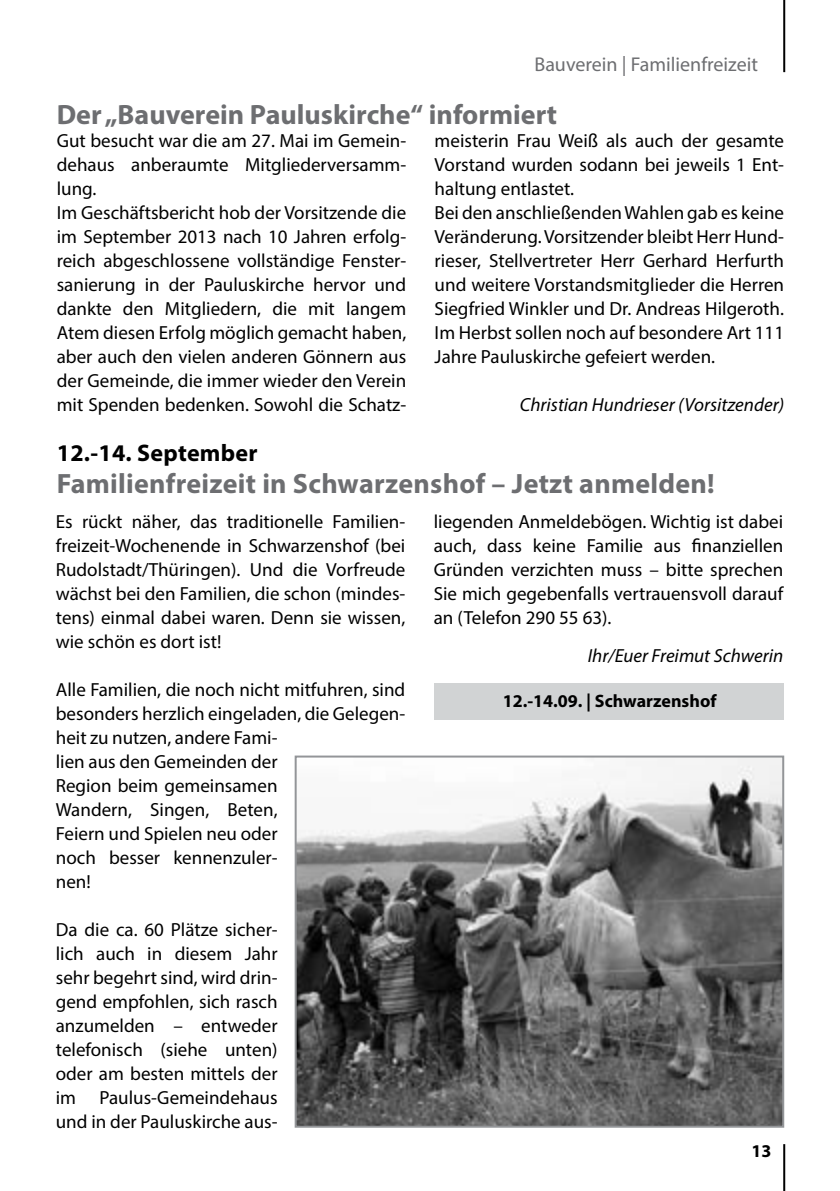
<style>
.page{position:relative;width:840px;height:1191px;background:#fff}
.page>*{position:absolute;margin:0;border:0;box-sizing:border-box;transform-origin:0 0}
.t1{font:700 28px "Myriad Pro";letter-spacing:.01em;color:#6d6e71}
.t2{font:700 24px "Myriad Pro";letter-spacing:.01em;color:#000}
.t3{font:20px "Myriad Pro";color:#6d6e71}
.t4{font:19px/24px "Myriad Pro";color:#000}
.t5{font:italic 19px "Myriad Pro";color:#000}
.t6{font:700 18px "Myriad Pro";color:#000}
</style>
<div class="page">
<hr style="left:782px;top:0;width:2px;height:72px;background:#000">
<hr style="left:782px;top:1144px;width:2px;height:47px;background:#000">
<div style="left:434px;top:683px;width:348px;height:37px;background:#d1d3d4"></div>
<img style="left:297px;top:758px;width:483px;height:366px">
<div style="left:294px;top:755px;width:489px;height:372px;border:2px solid #939598"></div>
<p class="t3" style="left:534px;top:52px;width:225px">Bauverein | Familienfreizeit</p>
<h1 class="t1" style="left:57px;top:96px;width:501px">Der „Bauverein Pauluskirche“ informiert</h1>
<p class="t4" style="left:57px;top:129px;width:351px">Gut besucht war die am 27. Mai im Gemein&shy;dehaus anberaumte Mitgliederversamm&shy;lung.<br>Im Geschäftsbericht hob der Vorsitzende die im September 2013 nach 10 Jahren erfolg&shy;reich abgeschlossene vollständige Fenster&shy;sanierung in der Pauluskirche hervor und dankte den Mitgliedern, die mit langem Atem diesen Erfolg möglich gemacht haben, aber auch den vielen anderen Gönnern aus der Gemeinde, die immer wieder den Verein mit Spenden bedenken. Sowohl die Schatz-</p>
<p class="t4" style="left:434px;top:129px;width:351px">meisterin Frau Weiß als auch der gesamte Vorstand wurden sodann bei jeweils 1 Ent&shy;haltung entlastet.<br>Bei den anschließenden Wahlen gab es keine Veränderung. Vorsitzender bleibt Herr Hund&shy;rieser, Stellvertreter Herr Gerhard Herfurth und weitere Vorstandsmitglieder die Herren Siegfried Winkler und Dr. Andreas Hilgeroth.<br>Im Herbst sollen noch auf besondere Art 111<br>Jahre Pauluskirche gefeiert werden.</p>
<p class="t5" style="left:519px;top:393px;width:266px">Christian Hundrieser (Vorsitzender)</p>
<p class="t2" style="left:57px;top:437px;width:202px">12.-14. September</p>
<h1 class="t1" style="left:57px;top:465px;width:659px">Familienfreizeit in Schwarzenshof – Jetzt anmelden!</h1>
<p class="t4" style="left:56px;top:509px;width:351px;text-align:justify">Es rückt näher, das traditionelle Familien&shy;freizeit-Wochenende in Schwarzenshof (bei Rudolstadt/Thüringen). Und die Vorfreude wächst bei den Familien, die schon (mindes&shy;tens) einmal dabei waren. Denn sie wissen, wie schön es dort ist!</p>
<p class="t4" style="left:56px;top:677px;width:351px">Alle Familien, die noch nicht mitfuhren, sind besonders herzlich eingeladen, die Gelegen&shy;heit zu nutzen, andere Fami-<br>lien aus den Gemeinden der<br>Region beim gemeinsamen<br>Wandern, Singen, Beten,<br>Feiern und Spielen neu oder<br>noch besser kennenzuler-<br>nen!</p>
<p class="t4" style="left:56px;top:917px;width:223px;text-align:justify">Da die ca. 60 Plätze sicher&shy;lich auch in diesem Jahr sehr begehrt sind, wird drin&shy;gend empfohlen, sich rasch anzumelden – entweder telefonisch (siehe unten) oder am besten mittels der im Paulus-Gemeindehaus und in der Pauluskirche aus-</p>
<p class="t4" style="left:433px;top:509px;width:351px;text-align:justify">liegenden Anmeldebögen. Wichtig ist dabei auch, dass keine Familie aus finanziellen Gründen verzichten muss – bitte sprechen Sie mich gegebenfalls vertrauensvoll darauf an (Telefon 290 55 63).</p>
<p class="t5" style="left:587px;top:643px;width:197px">Ihr/Euer Freimut Schwerin</p>
<p class="t6" style="left:502px;top:689px;width:215px">12.-14.09. | Schwarzenshof</p>
<p class="t6" style="left:751px;top:1139px;width:21px">13</p>
</div>
